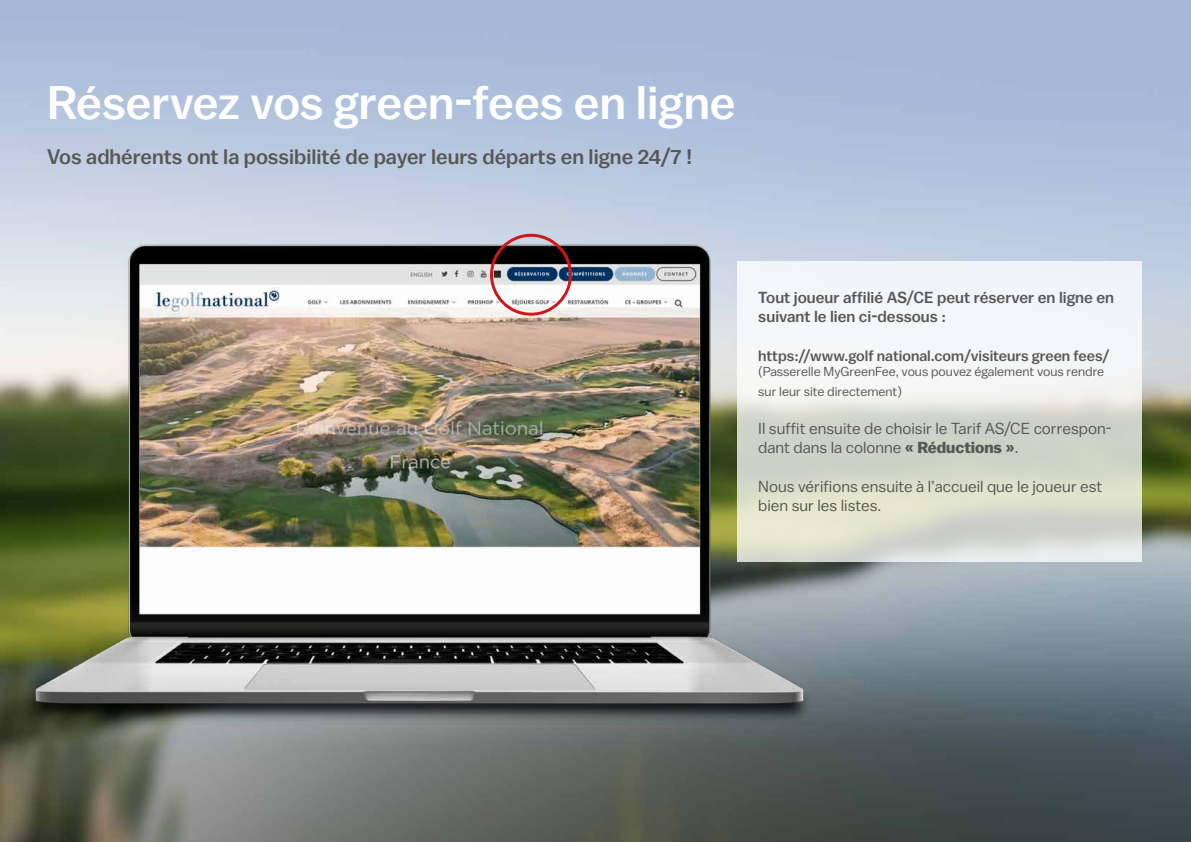
<style>
.page{position:relative;width:1191px;height:842px;background:#fff}
.page>*{position:absolute;margin:0;border:0;box-sizing:border-box;transform-origin:0 0}
.t1{font:500 47px "Balto";color:#fff}
.t2{font:500 21px "Balto";color:#575756}
.t3{font:16px/19.2px "Balto";color:#575756}
.t4{font:500 16px/19.2px "Balto";color:#575756}
.t5{font:500 15px "Balto";color:#575756}
.t6{font:13px/19.2px "Balto";color:#575756}
.s1{font-weight:700}
</style>
<div class="page">
<img style="left:0;top:0;width:1191px;height:842px">
<svg style="left:838px;top:261px;width:304px;height:300px"></svg>
<img style="left:14px;top:195px;width:824px;height:582px">
<div style="left:490px;top:234px;width:82px;height:82px;border:3px solid #cd1719;border-radius:50%"></div>
<h1 class="t1" style="left:47px;top:74px;width:690px">Réservez vos green-fees en ligne</h1>
<h2 class="t2" style="left:47px;top:144px;width:647px">Vos adhérents ont la possibilité de payer leurs départs en ligne 24/7 !</h2>
<p class="t4" style="left:758px;top:288px;width:357px">Tout joueur affilié AS/CE peut réserver en ligne en suivant le lien ci-dessous :</p>
<p class="t5" style="left:758px;top:346px;width:353px">https://www.golf national.com/visiteurs green fees/</p>
<p class="t6" style="left:758px;top:362px;width:347px">(Passerelle MyGreenFee, vous pouvez également vous rendre sur leur site directement)</p>
<p class="t3" style="left:758px;top:418px;width:355px">Il suffit ensuite de choisir le Tarif AS/CE correspon&shy;dant dans la colonne <span class="s1">« Réductions »</span>.</p>
<p class="t3" style="left:758px;top:476px;width:346px">Nous vérifions ensuite à l’accueil que le joueur est bien sur les listes.</p>
</div>
